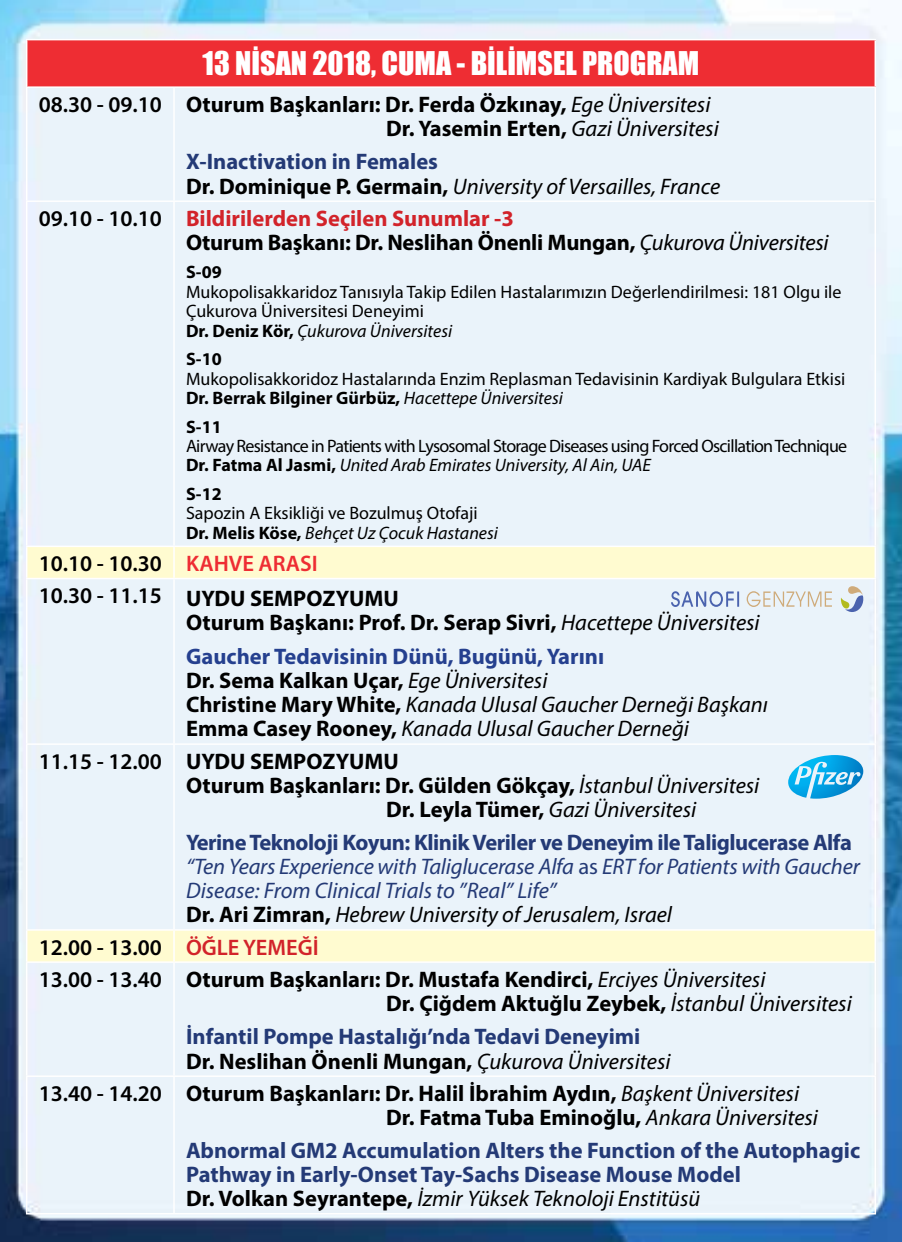
<style>
.page{position:relative;width:902px;height:1242px;background:#fff}
.page>*{position:absolute;margin:0;border:0;box-sizing:border-box;transform-origin:0 0}
.t1{font:30px "Impact";color:#fff}
.t2{font:700 22.5px/24.3px "Myriad Pro";color:#000}
.t3{font:700 22.5px/33.3px "Myriad Pro";color:#243a76}
.t4{font:italic 22.5px/24.3px "Myriad Pro";color:#000}
.t5{font:italic 22.5px/24px "Myriad Pro";letter-spacing:-.01em;color:#243a76}
.t6{font:700 22.5px/33.3px "Myriad Pro";color:#25408f}
.t7{font:600 22.5px/35.1px "Myriad Pro";color:#000}
.t8{font:18px/19.5px "Myriad Pro";color:#000}
.t9{font:18px/19.5px "Myriad Pro";letter-spacing:-.04em;color:#000}
.t10{font:700 18px "Myriad Pro";color:#000}
.s1{font-weight:600}
.s2{font-weight:400;font-style:italic}
.s3{font-weight:700;font-style:normal;color:#243a76}
.s4{font-weight:700;font-style:normal}
.s5{color:#d2232a}
.s6{font-weight:700}
.s7{font-style:italic}
.s8{color:#ee2d33}
.s9{color:#000}
.s10{font-weight:400;font-style:italic;color:#000}
.s11{font-style:normal}
.s12{font-weight:700;font-style:normal;color:#000}
.s13{font-weight:600;color:#d2232a}
</style>
<div class="page">
<img style="left:0;top:0;width:901px;height:1242px">
<div style="left:27px;top:40px;width:848px;height:47px;background:#ee2d33"></div>
<div style="left:27px;top:547px;width:847px;height:31px;background:#fffbd0"></div>
<div style="left:27px;top:930px;width:847px;height:31px;background:#fffbd0"></div>
<hr style="left:26px;top:88px;width:1px;height:112px;background:#fff">
<hr style="left:173px;top:88px;width:2px;height:112px;background:#fff">
<hr style="left:874px;top:88px;width:1px;height:112px;background:#fff">
<hr style="left:26px;top:200px;width:148px;height:2px;background:#fff">
<hr style="left:26px;top:202px;width:1px;height:343px;background:#fff">
<hr style="left:174px;top:200px;width:701px;height:2px;background:#fff">
<hr style="left:173px;top:202px;width:2px;height:343px;background:#fff">
<hr style="left:874px;top:202px;width:1px;height:343px;background:#fff">
<hr style="left:26px;top:579px;width:1px;height:164px;background:#fff">
<hr style="left:173px;top:579px;width:2px;height:164px;background:#fff">
<hr style="left:874px;top:579px;width:1px;height:164px;background:#fff">
<hr style="left:26px;top:743px;width:148px;height:2px;background:#fff">
<hr style="left:26px;top:745px;width:1px;height:184px;background:#fff">
<hr style="left:174px;top:743px;width:701px;height:2px;background:#fff">
<hr style="left:173px;top:745px;width:2px;height:184px;background:#fff">
<hr style="left:874px;top:745px;width:1px;height:184px;background:#fff">
<hr style="left:26px;top:963px;width:1px;height:112px;background:#fff">
<hr style="left:173px;top:963px;width:2px;height:112px;background:#fff">
<hr style="left:874px;top:963px;width:1px;height:112px;background:#fff">
<hr style="left:26px;top:1075px;width:148px;height:2px;background:#fff">
<hr style="left:26px;top:1077px;width:1px;height:136px;background:#fff">
<hr style="left:174px;top:1075px;width:701px;height:2px;background:#fff">
<hr style="left:173px;top:1077px;width:2px;height:136px;background:#fff">
<hr style="left:874px;top:1077px;width:1px;height:136px;background:#fff">
<hr style="left:26px;top:929px;width:148px;height:1px;background:#fff">
<hr style="left:26px;top:930px;width:1px;height:31px;background:#fff">
<hr style="left:174px;top:929px;width:701px;height:1px;background:#fff">
<hr style="left:173px;top:930px;width:2px;height:31px;background:#fff">
<hr style="left:874px;top:930px;width:1px;height:31px;background:#fff">
<hr style="left:26px;top:39px;width:148px;height:1px;background:#fff">
<hr style="left:26px;top:40px;width:1px;height:46px;background:#fff">
<hr style="left:174px;top:39px;width:701px;height:1px;background:#fff">
<hr style="left:874px;top:40px;width:1px;height:46px;background:#fff">
<hr style="left:26px;top:86px;width:148px;height:2px;background:#fff">
<hr style="left:174px;top:86px;width:701px;height:2px;background:#fff">
<hr style="left:26px;top:545px;width:148px;height:2px;background:#fff">
<hr style="left:26px;top:547px;width:1px;height:31px;background:#fff">
<hr style="left:174px;top:545px;width:701px;height:2px;background:#fff">
<hr style="left:173px;top:547px;width:2px;height:31px;background:#fff">
<hr style="left:874px;top:547px;width:1px;height:31px;background:#fff">
<hr style="left:26px;top:578px;width:148px;height:1px;background:#fff">
<hr style="left:174px;top:578px;width:701px;height:1px;background:#fff">
<hr style="left:26px;top:1213px;width:148px;height:1px;background:#fff">
<hr style="left:174px;top:1213px;width:701px;height:1px;background:#fff">
<hr style="left:26px;top:961px;width:148px;height:2px;background:#fff">
<hr style="left:174px;top:961px;width:701px;height:2px;background:#fff">
<svg style="left:671px;top:591px;width:68px;height:16px"></svg>
<svg style="left:746px;top:591px;width:85px;height:16px"></svg>
<svg style="left:840px;top:586px;width:23px;height:26px"></svg>
<svg style="left:788px;top:755px;width:75px;height:43px;background:#60c1eb"></svg>
<h1 class="t1" style="left:203px;top:40px;width:498px">13 NİSAN 2018, CUMA - BİLİMSEL PROGRAM</h1>
<p class="t2" style="left:386px;top:91px;width:334px;text-indent:-347px"><span class="s1">08.30 - 09.10</span> Oturum Başkanları: Dr. Ferda Özkınay, <span class="s2">Ege Üniversitesi<br></span>Dr. Yasemin Erten, <span class="s2">Gazi Üniversitesi</span></p>
<p class="t4" style="left:186px;top:149px;width:536px"><span class="s3">X-Inactivation in Females<br></span><span class="s4">Dr. Dominique P. Germain,</span> University of Versailles, France</p>
<p class="t2" style="left:186px;top:205px;width:644px;text-indent:-147px"><span class="s1">09.10 - 10.10</span> <span class="s5">Bildirilerden Seçilen Sunumlar -3<br></span>Oturum Başkanı: Dr. Neslihan Önenli Mungan, <span class="s2">Çukurova Üniversitesi</span></p>
<p class="t10" style="left:186px;top:261px;width:37px">S-09</p>
<p class="t8" style="left:186px;top:282px;width:657px">Mukopolisakkaridoz Tanısıyla Takip Edilen Hastalarımızın Değerlendirilmesi: 181 Olgu ile<br>Çukurova Üniversitesi Deneyimi<br><span class="s6">Dr. Deniz Kör,</span> <span class="s7">Çukurova Üniversitesi</span></p>
<p class="t10" style="left:186px;top:347px;width:37px">S-10</p>
<p class="t8" style="left:186px;top:368px;width:661px">Mukopolisakkoridoz Hastalarında Enzim Replasman Tedavisinin Kardiyak Bulgulara Etkisi<br><span class="s6">Dr. Berrak Bilginer Gürbüz,</span> <span class="s7">Hacettepe Üniversitesi</span></p>
<p class="t10" style="left:186px;top:415px;width:37px">S-11</p>
<p class="t9" style="left:186px;top:436px;width:662px">Airway Resistance in Patients with Lysosomal Storage Diseases using Forced Oscillation Technique<br><span class="s6">Dr. Fatma Al Jasmi,</span> <span class="s7">United Arab Emirates University, Al Ain, UAE</span></p>
<p class="t10" style="left:186px;top:482px;width:37px">S-12</p>
<p class="t8" style="left:186px;top:503px;width:313px">Sapozin A Eksikliği ve Bozulmuş Otofaji<br><span class="s6">Dr. Melis Köse,</span> <span class="s7">Behçet Uz Çocuk Hastanesi</span></p>
<p class="t7" style="left:39px;top:545px;width:362px">10.10 - 10.30 <span class="s8">KAHVE ARASI<br></span>10.30 - 11.15 <span class="s6">UYDU SEMPOZYUMU</span></p>
<p class="t6" style="left:186px;top:605px;width:575px"><span class="s9">Oturum Başkanı: Prof. Dr. Serap Sivri,</span> <span class="s10">Hacettepe Üniversitesi<br></span>Gaucher Tedavisinin Dünü, Bugünü, Yarını</p>
<p class="t4" style="left:186px;top:668px;width:583px"><span class="s4">Dr. Sema Kalkan Uçar,</span> Ege Üniversitesi<br><span class="s4">Christine Mary White,</span> Kanada Ulusal Gaucher Derneği Başkanı<br><span class="s4">Emma Casey Rooney,</span> Kanada Ulusal Gaucher Derneği</p>
<p class="t2" style="left:39px;top:748px;width:362px"><span class="s1">11.15 - 12.00</span> UYDU SEMPOZYUMU</p>
<p class="t2" style="left:186px;top:772px;width:575px">Oturum Başkanları: Dr. Gülden Gökçay, <span class="s2">İstanbul Üniversitesi</span></p>
<p class="t4" style="left:386px;top:797px;width:311px"><span class="s4">Dr. Leyla Tümer,</span> Gazi Üniversitesi</p>
<p class="t5" style="left:186px;top:830px;width:675px"><span class="s4">Yerine Teknoloji Koyun: Klinik Veriler ve Deneyim ile Taliglucerase Alfa </span>“Ten Years Experience with Taliglucerase Alfa <span class="s11">as</span> ERT for Patients with Gaucher Disease: From Clinical Trials to ”Real” Life”<br><span class="s12">Dr. Ari Zimran,</span> <span class="s9">Hebrew University of Jerusalem, Israel</span></p>
<p class="t2" style="left:39px;top:930px;width:728px;line-height:32.1px"><span class="s1">12.00 - 13.00</span> <span class="s13">ÖĞLE YEMEĞİ<br></span><span class="s1">13.00 - 13.40</span> Oturum Başkanları: Dr. Mustafa Kendirci, <span class="s2">Erciyes Üniversitesi</span></p>
<p class="t3" style="left:186px;top:986px;width:667px;text-indent:200px"><span class="s9">Dr. Çiğdem Aktuğlu Zeybek,</span> <span class="s10">İstanbul Üniversitesi<br></span>İnfantil Pompe Hastalığı’nda Tedavi Deneyimi</p>
<p class="t2" style="left:39px;top:1044px;width:761px;line-height:32.1px;text-indent:147px">Dr. Neslihan Önenli Mungan, <span class="s2">Çukurova Üniversitesi<br></span><span class="s1">13.40 - 14.20</span> Oturum Başkanları: Dr. Halil İbrahim Aydın, <span class="s2">Başkent Üniversitesi</span></p>
<p class="t3" style="left:186px;top:1100px;width:675px;text-indent:200px"><span class="s9">Dr. Fatma Tuba Eminoğlu,</span> <span class="s10">Ankara Üniversitesi<br></span>Abnormal GM2 Accumulation Alters the Function of the Autophagic</p>
<p class="t3" style="left:186px;top:1161px;width:556px;line-height:24px">Pathway in Early-Onset Tay-Sachs Disease Mouse Model<br><span class="s9">Dr. Volkan Seyrantepe,</span> <span class="s10">İzmir Yüksek Teknoloji Enstitüsü</span></p>
</div>
